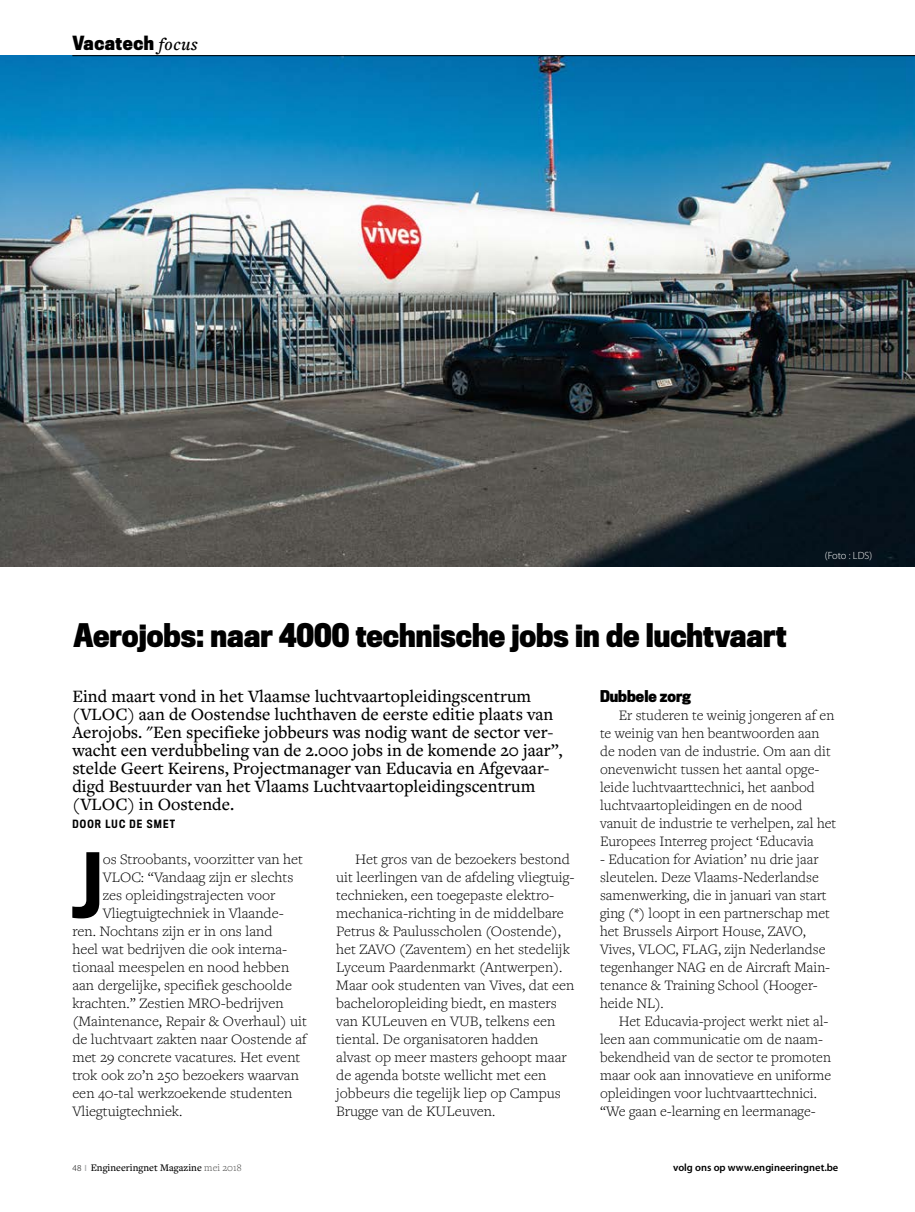
<style>
.page{position:relative;width:915px;height:1212px;background:#fff}
.page>*{position:absolute;margin:0;border:0;box-sizing:border-box;transform-origin:0 0}
.t1{font:500 82.95px "Titling Gothic FB Cond";color:#000}
.t2{font:700 30px "Titling Gothic FB Cond";color:#000}
.t3{font:500 18px/18px "Freight Text Pro";color:#000}
.t4{font:700 18px "Titling Gothic FB Cond";letter-spacing:.03em;color:#000}
.t5{font:300 15px/18px "Freight Text Pro";color:#000}
.t6{font:700 15px "Titling Gothic FB Cond";color:#000}
.t7{font:500 10.5px "Freight Text Pro";color:#000}
.t8{font:600 10.5px "Myriad Pro";color:#000}
.t9{font:500 10.5px "Titling Gothic FB Cond";letter-spacing:.115em;color:#000}
.t10{font:300 10.5px "Myriad Pro";color:#fff}
.s1{font-family:"Freight Text Pro";font-weight:600;font-style:italic}
.s2{font-family:"Myriad Pro";font-weight:300;font-size:9px}
.s3{font-family:"Myriad Pro";font-weight:600;font-size:9px;color:#b1b2b3}
.s4{font-weight:300;color:#494948}
</style>
<div class="page">
<img style="left:0;top:55px;width:914px;height:511px">
<hr style="left:72px;top:55px;width:842px;height:1px;background:#000">
<p class="t4" style="left:72px;top:32px;width:127px">Vacatech <span class="s1">focus</span></p>
<h2 class="t2" style="left:73px;top:617px;width:714px">Aerojobs: naar 4000 technische jobs in de luchtvaart</h2>
<p class="t10" style="left:824px;top:550px;width:49px">(Foto : LDS)</p>
<p class="t3" style="left:72px;top:687px;width:492px">Eind maart vond in het Vlaamse luchtvaartopleidingscentrum (VLOC) aan de Oostendse luchthaven de eerste editie plaats van Aerojobs. "Een specifieke jobbeurs was nodig want de sector ver&shy;wacht een verdubbeling van de 2.000 jobs in de komende 20 jaar”, stelde Geert Keirens, Projectmanager van Educavia en Afgevaar&shy;digd Bestuurder van het Vlaams Luchtvaartopleidingscentrum (VLOC) in Oostende.</p>
<p class="t9" style="left:72px;top:818px;width:104px">DOOR LUC DE SMET</p>
<h1 class="t1" style="left:71px;top:836px;width:33px">J</h1>
<p class="t5" style="left:103px;top:850px;width:202px">os Stroobants, voorzitter van het</p>
<p class="t5" style="left:336px;top:850px;width:240px;text-indent:19px">Het gros van de bezoekers bestond uit leerlingen van de afdeling vliegtuig&shy;technieken, een toegepaste elektro&shy;mechanica-richting in de middelbare Petrus &amp; Paulusscholen (Oostende), het ZAVO (Zaventem) en het stedelijk Lyceum Paardenmarkt (Antwerpen).<br>Maar ook studenten van Vives, dat een bacheloropleiding biedt, en masters van KULeuven en VUB, telkens een tiental. De organisatoren hadden alvast op meer masters gehoopt maar de agenda botste wellicht met een jobbeurs die tegelijk liep op Campus Brugge van de KULeuven.</p>
<p class="t5" style="left:103px;top:868px;width:192px">VLOC: “Vandaag zijn er slechts</p>
<p class="t5" style="left:103px;top:886px;width:174px">zes opleidingstrajecten voor</p>
<p class="t5" style="left:103px;top:904px;width:182px">Vliegtuigtechniek in Vlaande-</p>
<p class="t5" style="left:72px;top:922px;width:202px">ren. Nochtans zijn er in ons land</p>
<p class="t5" style="left:72px;top:940px;width:216px">heel wat bedrijven die ook interna-</p>
<p class="t5" style="left:72px;top:958px;width:218px">tionaal meespelen en nood hebben</p>
<p class="t5" style="left:72px;top:976px;width:221px">aan dergelijke, specifiek geschoolde</p>
<p class="t5" style="left:72px;top:994px;width:213px">krachten.” Zestien MRO-bedrijven</p>
<p class="t5" style="left:72px;top:1012px;width:236px">(Maintenance, Repair &amp; Overhaul) uit</p>
<p class="t5" style="left:72px;top:1030px;width:236px">de luchtvaart zakten naar Oostende af</p>
<p class="t5" style="left:72px;top:1048px;width:229px">met 29 concrete vacatures. Het event</p>
<p class="t5" style="left:72px;top:1066px;width:228px">trok ook zo’n 250 bezoekers waarvan</p>
<p class="t5" style="left:72px;top:1084px;width:221px">een 40-tal werkzoekende studenten</p>
<p class="t5" style="left:72px;top:1102px;width:112px">Vliegtuigtechniek.</p>
<p class="t6" style="left:600px;top:687px;width:92px">Dubbele zorg</p>
<p class="t5" style="left:600px;top:706px;width:238px;text-indent:19px">Er studeren te weinig jongeren af en te weinig van hen beantwoorden aan de noden van de industrie. Om aan dit onevenwicht tussen het aantal opge&shy;leide luchtvaarttechnici, het aanbod luchtvaartopleidingen en de nood vanuit de industrie te verhelpen, zal het Europees Interreg project ‘Educavia</p>
<p class="t5" style="left:600px;top:850px;width:231px">- Education for Aviation’ nu drie jaar sleutelen. Deze Vlaams-Nederlandse samenwerking, die in januari van start ging (*) loopt in een partnerschap met het Brussels Airport House, ZAVO, Vives, VLOC, FLAG, zijn Nederlandse tegenhanger NAG en de Aircraft Main&shy;tenance &amp; Training School (Hooger&shy;heide NL).</p>
<p class="t5" style="left:600px;top:1012px;width:232px;text-indent:19px">Het Educavia-project werkt niet al&shy;leen aan communicatie om de naam&shy;bekendheid van de sector te promoten maar ook aan innovatieve en uniforme opleidingen voor luchtvaarttechnici. “We gaan e-learning en leermanage-</p>
<p class="t7" style="left:72px;top:1161px;width:171px"><span class="s2">48</span> <span class="s3">I</span> Engineeringnet Magazine <span class="s4">mei 2018</span></p>
<p class="t8" style="left:673px;top:1161px;width:167px">volg ons op www.engineeringnet.be</p>
</div>
